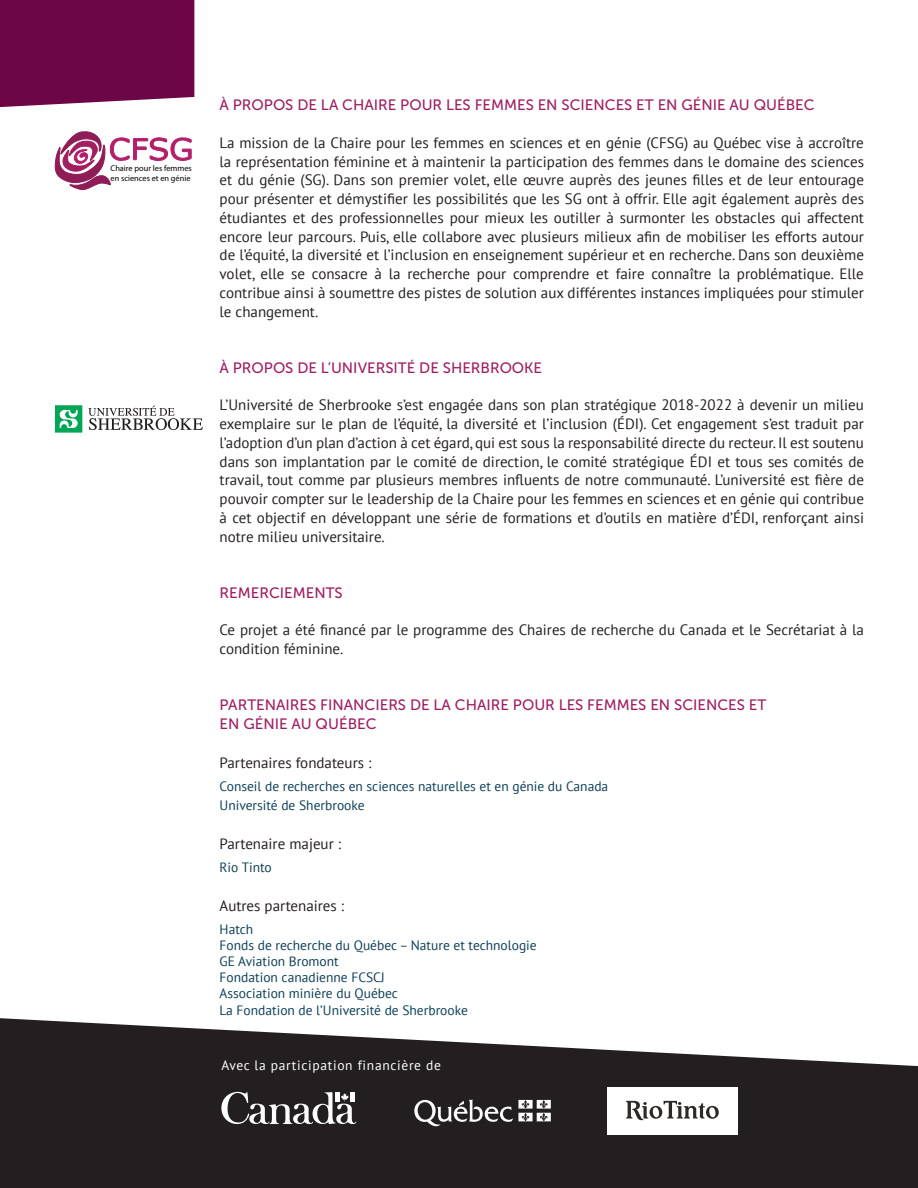
<style>
.page{position:relative;width:918px;height:1188px;background:#fff}
.page>*{position:absolute;margin:0;border:0;box-sizing:border-box;transform-origin:0 0}
.Text{font:15px/18.8px "PT Sans";color:#231f20;text-align:justify}
.Headline_3{font:15px/18.8px "Museo Sans 500";color:#9e1f61}
.Text-2{font:13.5px/16.2px "PT Sans";color:#0e3f55}
.Quote_BIG{font:13.5px "PT Sans";letter-spacing:.05em;color:#fff}
.t1{font:8.25px/10.1px "Myriad Pro";color:#000}
</style>
<div class="page">
<div style="left:0;top:0;width:194px;height:107px;background:#6d0647"></div>
<svg style="left:0;top:1018px;width:918px;height:170px;fill:#231f20"></svg>
<svg style="left:221px;top:1092px;width:135px;height:32px"></svg>
<svg style="left:414px;top:1099px;width:137px;height:28px"></svg>
<div style="left:607px;top:1087px;width:131px;height:47px;background:#fff"></div>
<svg style="left:626px;top:1101px;width:93px;height:19px"></svg>
<svg style="left:55px;top:131px;width:136px;height:59px"></svg>
<svg style="left:55px;top:405px;width:27px;height:28px"></svg>
<svg style="left:88px;top:405px;width:115px;height:25px"></svg>
<p class="t1" style="left:111px;top:163px;width:83px">Chaire pour les femmes en sciences et en génie</p>
<p class="Headline_3" style="left:220px;top:96px;width:596px">À PROPOS DE LA CHAIRE POUR LES FEMMES EN SCIENCES ET EN GÉNIE AU QUÉBEC</p>
<p class="Text" style="left:220px;top:133px;width:646px">La mission de la Chaire pour les femmes en sciences et en génie (CFSG) au Québec vise à accroître la représentation féminine et à maintenir la participation des femmes dans le domaine des sciences et du génie (SG). Dans son premier volet, elle œuvre auprès des jeunes filles et de leur entourage pour présenter et démystifier les possibilités que les SG ont à offrir. Elle agit également auprès des étudiantes et des professionnelles pour mieux les outiller à surmonter les obstacles qui affectent encore leur parcours. Puis, elle collabore avec plusieurs milieux afin de mobiliser les efforts autour de l’équité, la diversité et l’inclusion en enseignement supérieur et en recherche. Dans son deuxième volet, elle se consacre à la recherche pour comprendre et faire connaître la problématique. Elle contribue ainsi à soumettre des pistes de solution aux différentes instances impliquées pour stimuler le changement.</p>
<p class="Headline_3" style="left:220px;top:358px;width:324px">À PROPOS DE L’UNIVERSITÉ DE SHERBROOKE</p>
<p class="Text" style="left:220px;top:395px;width:646px">L’Université de Sherbrooke s’est engagée dans son plan stratégique 2018-2022 à devenir un milieu exemplaire sur le plan de l’équité, la diversité et l’inclusion (ÉDI). Cet engagement s’est traduit par l’adoption d’un plan d’action à cet égard, qui est sous la responsabilité directe du recteur. Il est soutenu dans son implantation par le comité de direction, le comité stratégique ÉDI et tous ses comités de travail, tout comme par plusieurs membres influents de notre communauté. L’université est fière de pouvoir compter sur le leadership de la Chaire pour les femmes en sciences et en génie qui contribue à cet objectif en développant une série de formations et d’outils en matière d’ÉDI, renforçant ainsi notre milieu universitaire.</p>
<p class="Headline_3" style="left:220px;top:583px;width:125px">REMERCIEMENTS</p>
<p class="Text" style="left:220px;top:620px;width:646px">Ce projet a été financé par le programme des Chaires de recherche du Canada et le Secrétariat à la condition féminine.</p>
<p class="Headline_3" style="left:220px;top:696px;width:548px">PARTENAIRES FINANCIERS DE LA CHAIRE POUR LES FEMMES EN SCIENCES ET<br>EN GÉNIE AU QUÉBEC</p>
<p class="Text" style="left:220px;top:753px;width:153px">Partenaires fondateurs :</p>
<p class="Text-2" style="left:220px;top:778px;width:390px">Conseil de recherches en sciences naturelles et en génie du Canada</p>
<p class="Text-2" style="left:220px;top:797px;width:147px">Université de Sherbrooke</p>
<p class="Text" style="left:220px;top:834px;width:123px">Partenaire majeur :</p>
<p class="Text-2" style="left:220px;top:858px;width:54px">Rio Tinto</p>
<p class="Text" style="left:220px;top:896px;width:126px">Autres partenaires :</p>
<p class="Text-2" style="left:220px;top:920px;width:319px">Hatch<br>Fonds de recherche du Québec – Nature et technologie<br>GE Aviation Bromont<br>Fondation canadienne FCSCJ<br>Association minière du Québec<br>La Fondation de l’Université de Sherbrooke</p>
<p class="Quote_BIG" style="left:221px;top:1056px;width:221px">Avec la participation financière de</p>
</div>
